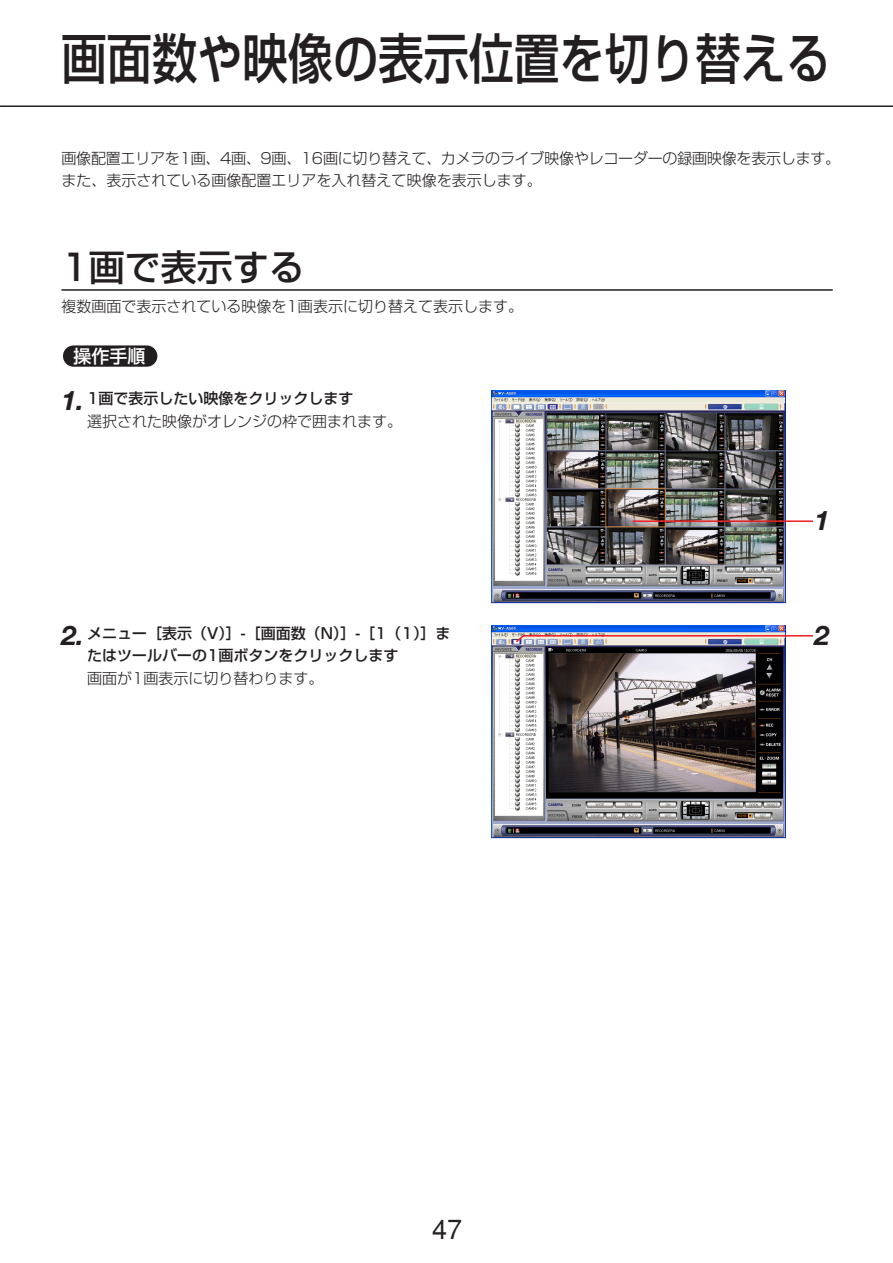
<style>
.page{position:relative;width:893px;height:1263px;background:#fff}
.page>*{position:absolute;margin:0;border:0;box-sizing:border-box;transform-origin:0 0}
.t1{font:500 54px "Shin Go";color:#231f20;scale:.84 1}
.t2{font:500 36px "Shin Go";color:#231f20}
.t3{font:27px "Helvetica";color:#231f20}
.t4{font:italic 700 27px "Helvetica Neue";color:#231f20}
.t5{font:500 18px "Shin Go";color:#fff}
.t6{font:300 15px/22.5px "Shin Go";color:#231f20}
.t7{font:500 15px/22.5px "Shin Go";color:#231f20}
.s1{font-family:"Helvetica Neue";font-weight:700;font-style:italic;font-size:27px}
.s2{font-weight:500}
</style>
<div class="page">
<hr style="left:0;top:106px;width:892px;height:1px;background:#231f20">
<hr style="left:61px;top:289px;width:771px;height:2px;background:#231f20">
<div style="left:63px;top:345px;width:94px;height:22px;background:#231f20;border-radius:11px"></div>
<img style="left:491px;top:391px;width:294px;height:212px">
<img style="left:491px;top:626px;width:294px;height:212px">
<hr style="left:632px;top:520px;width:184px;height:2px;background:#ee1e24">
<div style="left:813px;top:503px;width:21px;height:34px;background:#fff"></div>
<hr style="left:523px;top:635px;width:293px;height:2px;background:#ee1e24">
<div style="left:813px;top:618px;width:21px;height:34px;background:#fff"></div>
<svg style="left:514px;top:634px;width:11px;height:10px"></svg>
<h1 class="t1" style="left:61px;top:39px;width:917px">画面数や映像の表示位置を切り替える</h1>
<p class="t6" style="left:61px;top:149px;width:780px">画像配置エリアを1画、4画、9画、16画に切り替えて、カメラのライブ映像やレコーダーの録画映像を表示します。また、表示されている画像配置エリアを入れ替えて映像を表示します。</p>
<h2 class="t2" style="left:61px;top:254px;width:245px">1画で表示する</h2>
<p class="t6" style="left:61px;top:297px;width:463px">複数画面で表示されている映像を1画表示に切り替えて表示します。</p>
<p class="t5" style="left:74px;top:349px;width:73px">操作手順</p>
<p class="t6" style="left:87px;top:389px;width:317px;text-indent:-26px"><span class="s1">1.</span> <span class="s2">1画で表示したい映像をクリックします<br></span>選択された映像がオレンジの枠で囲まれます。</p>
<p class="t7" style="left:87px;top:624px;width:365px;text-indent:-26px"><span class="s1">2.</span> メニュー［表示（V）］-［画面数（N）］-［1（1）］またはツールバーの1画ボタンをクリックします</p>
<p class="t6" style="left:87px;top:669px;width:238px">画面が1画表示に切り替わります。</p>
<h3 class="t3" style="left:432px;top:1219px;width:32px">47</h3>
<h3 class="t4" style="left:814px;top:511px;width:17px">1</h3>
<h3 class="t4" style="left:814px;top:625px;width:17px">2</h3>
</div>
